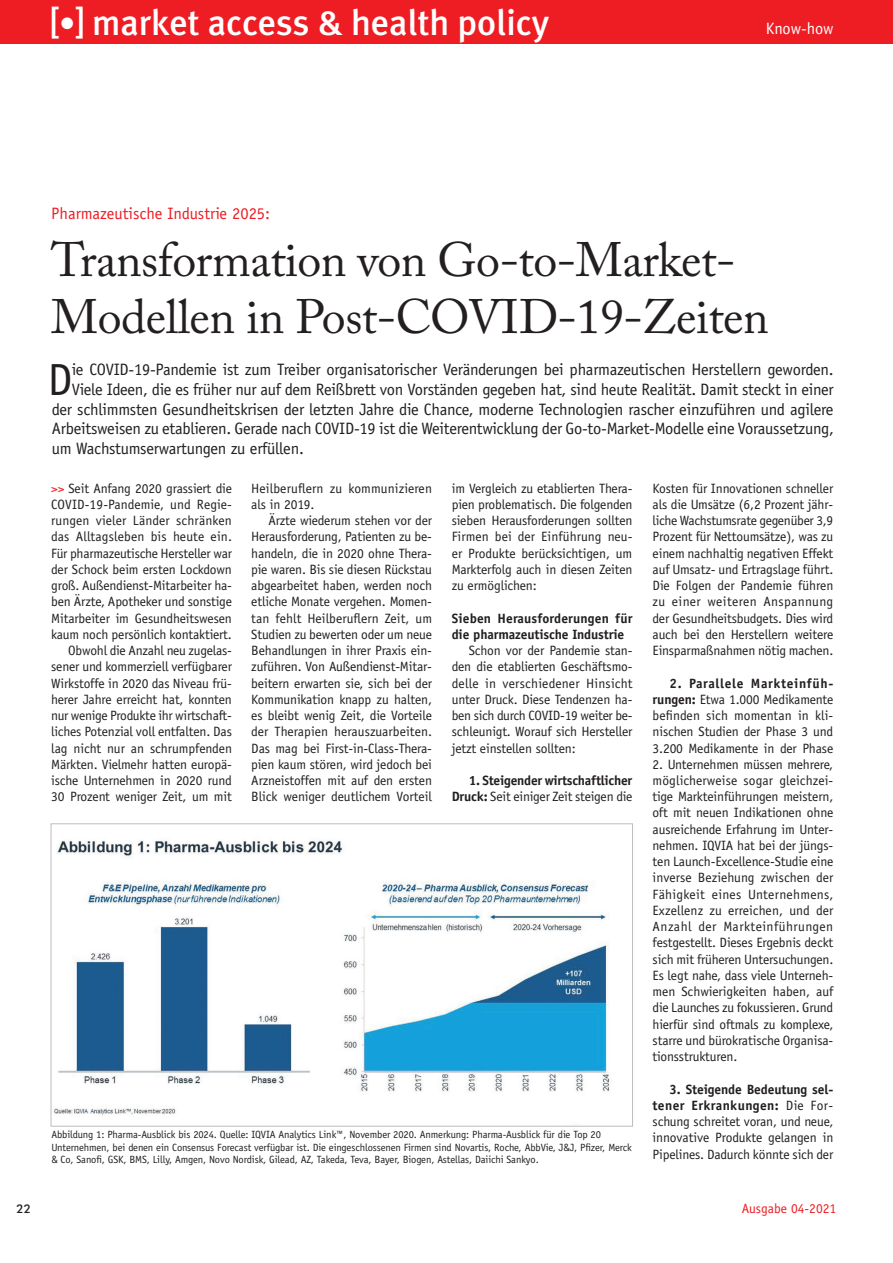
<style>
.page{position:relative;width:893px;height:1263px;background:#fff}
.page>*{position:absolute;margin:0;border:0;box-sizing:border-box;transform-origin:0 0}
.Headline{font:48px/57.6px "Adobe Caslon Pro";letter-spacing:-.01em;color:#231f20}
.Vorspann{font:45.15px "Officina Sans";color:#231f20}
.t1{font:500 36px "Meta Plus";color:#fff}
.Vorspann-2{font:16.5px "Officina Sans";letter-spacing:-.015em;color:#231f20}
.VOR_Headline{font:16.5px "Officina Sans";color:#ee1d23}
.Vorspann-3{font:16.5px "Officina Sans";color:#fff}
.Fließtext{font:13.5px/16.2px "Officina Sans";letter-spacing:-.01em;color:#231f20;text-align:justify}
.Fließtext-2{font:700 13.5px/16.2px "Officina Sans";letter-spacing:-.01em;color:#231f20}
.Fließtext-3{font:13.5px/16.2px "Officina Sans";letter-spacing:.01em;color:#231f20}
.t2{font:13.5px "Officina Sans";color:#ee1d23}
.t3{font:500 12px "Futura BT";color:#231f20}
._05_Bildunterschrift{font:10.5px/12.6px "Officina Sans";letter-spacing:-.01em;color:#231f20}
.s1{font-size:33px}
.s2{color:#ee1d23}
.s3{font-weight:400}
.s4{font-weight:700}
</style>
<div class="page">
<div style="left:0;top:0;width:893px;height:44px;background:#ee1d23"></div>
<img style="left:53px;top:840px;width:557px;height:275px">
<div style="left:51px;top:824px;width:582px;height:302px;border:1px solid #bcbdc0"></div>
<h3 class="t1" style="left:51px;top:1px;width:500px">[<span class="s1">•</span>] market access &amp; health policy</h3>
<p class="VOR_Headline" style="left:51px;top:203px;width:220px">Pharmazeutische Industrie 2025:</p>
<p class="Vorspann-3" style="left:766px;top:18px;width:69px">Know-how</p>
<p class="Headline" style="left:51px;top:230px;width:719px">Transformation von Go-to-Market-<br>Modellen in Post-COVID-19-Zeiten</p>
<p class="Vorspann" style="left:47px;top:353px;width:27px">D</p>
<p class="Vorspann-2" style="left:72px;top:360px;width:763px">ie COVID-19-Pandemie ist zum Treiber organisatorischer Veränderungen bei pharmazeutischen Herstellern geworden.</p>
<p class="Vorspann-2" style="left:72px;top:380px;width:763px">Viele Ideen, die es früher nur auf dem Reißbrett von Vorständen gegeben hat, sind heute Realität. Damit steckt in einer</p>
<p class="Vorspann-2" style="left:52px;top:399px;width:783px">der schlimmsten Gesundheitskrisen der letzten Jahre die Chance, moderne Technologien rascher einzuführen und agilere</p>
<p class="Vorspann-2" style="left:52px;top:419px;width:784px">Arbeitsweisen zu etablieren. Gerade nach COVID-19 ist die Weiterentwicklung der Go-to-Market-Modelle eine Voraussetzung,</p>
<p class="Vorspann-2" style="left:52px;top:439px;width:254px">um Wachstumserwartungen zu erfüllen.</p>
<p class="Fließtext" style="left:51px;top:480px;width:182px"><span class="s2">&gt;&gt;</span> Seit Anfang 2020 grassiert die COVID-19-Pandemie, und Regie&shy;rungen vieler Länder schränken das Alltagsleben bis heute ein.<br>Für pharmazeutische Hersteller war der Schock beim ersten Lockdown groß. Außendienst-Mitarbeiter ha&shy;ben Ärzte, Apotheker und sonstige Mitarbeiter im Gesundheitswesen kaum noch persönlich kontaktiert.</p>
<p class="Fließtext" style="left:51px;top:642px;width:182px;text-indent:17px">Obwohl die Anzahl neu zugelas&shy;sener und kommerziell verfügbarer Wirkstoffe in 2020 das Niveau frü&shy;herer Jahre erreicht hat, konnten nur wenige Produkte ihr wirtschaft&shy;liches Potenzial voll entfalten. Das lag nicht nur an schrumpfenden Märkten. Vielmehr hatten europä&shy;ische Unternehmen in 2020 rund 30 Prozent weniger Zeit, um mit</p>
<p class="Fließtext-3" style="left:251px;top:480px;width:182px">Heilberuflern zu kommunizieren als in 2019.</p>
<p class="Fließtext" style="left:251px;top:512px;width:182px;text-indent:17px">Ärzte wiederum stehen vor der Herausforderung, Patienten zu be&shy;handeln, die in 2020 ohne Thera&shy;pie waren. Bis sie diesen Rückstau abgearbeitet haben, werden noch etliche Monate vergehen. Momen&shy;tan fehlt Heilberuflern Zeit, um Studien zu bewerten oder um neue Behandlungen in ihrer Praxis ein&shy;zuführen. Von Außendienst-Mitar&shy;beitern erwarten sie, sich bei der Kommunikation knapp zu halten, es bleibt wenig Zeit, die Vorteile der Therapien herauszuarbeiten.<br>Das mag bei First-in-Class-Thera&shy;pien kaum stören, wird jedoch bei Arzneistoffen mit auf den ersten Blick weniger deutlichem Vorteil</p>
<p class="Fließtext" style="left:452px;top:480px;width:182px">im Vergleich zu etablierten Thera&shy;pien problematisch. Die folgenden sieben Herausforderungen sollten Firmen bei der Einführung neu&shy;er Produkte berücksichtigen, um Markterfolg auch in diesen Zeiten zu ermöglichen:</p>
<p class="Fließtext-2" style="left:452px;top:610px;width:182px">Sieben Herausforderungen für die pharmazeutische Industrie</p>
<p class="Fließtext" style="left:452px;top:642px;width:182px;text-indent:17px">Schon vor der Pandemie stan&shy;den die etablierten Geschäftsmo&shy;delle in verschiedener Hinsicht unter Druck. Diese Tendenzen ha&shy;ben sich durch COVID-19 weiter be&shy;schleunigt. Worauf sich Hersteller jetzt einstellen sollten:</p>
<p class="Fließtext-2" style="left:452px;top:772px;width:182px;text-align:right">1. Steigender wirtschaftlicher<br>Druck: <span class="s3">Seit einiger Zeit steigen die</span></p>
<p class="_05_Bildunterschrift" style="left:51px;top:1128px;width:582px">Abbildung 1: Pharma-Ausblick bis 2024. Quelle: IQVIA Analytics Link™, November 2020. Anmerkung: Pharma-Ausblick für die Top 20<br>Unternehmen, bei denen ein Consensus Forecast verfügbar ist. Die eingeschlossenen Firmen sind Novartis, Roche, AbbVie, J&amp;J, Pfizer, Merck &amp; Co, Sanofi, GSK, BMS, Lilly, Amgen, Novo Nordisk, Gilead, AZ, Takeda, Teva, Bayer, Biogen, Astellas, Daiichi Sankyo.</p>
<p class="Fließtext" style="left:653px;top:480px;width:182px">Kosten für Innovationen schneller als die Umsätze (6,2 Prozent jähr&shy;liche Wachstumsrate gegenüber 3,9<br>Prozent für Nettoumsätze), was zu einem nachhaltig negativen Effekt auf Umsatz- und Ertragslage führt.<br>Die Folgen der Pandemie führen zu einer weiteren Anspannung der Gesundheitsbudgets. Dies wird auch bei den Herstellern weitere Einsparmaßnahmen nötig machen.</p>
<p class="Fließtext" style="left:653px;top:675px;width:182px;text-indent:17px"><span class="s4">2. Parallele Markteinfüh&shy;rungen:</span> Etwa 1.000 Medikamente befinden sich momentan in kli&shy;nischen Studien der Phase 3 und 3.200 Medikamente in der Phase</p>
<p class="Fließtext" style="left:653px;top:756px;width:182px">2. Unternehmen müssen mehrere, möglicherweise sogar gleichzei&shy;tige Markteinführungen meistern, oft mit neuen Indikationen ohne ausreichende Erfahrung im Unter&shy;nehmen. IQVIA hat bei der jüngs&shy;ten Launch-Excellence-Studie eine inverse Beziehung zwischen der Fähigkeit eines Unternehmens, Exzellenz zu erreichen, und der Anzahl der Markteinführungen festgestellt. Dieses Ergebnis deckt sich mit früheren Untersuchungen.<br>Es legt nahe, dass viele Unterneh&shy;men Schwierigkeiten haben, auf die Launches zu fokussieren. Grund hierfür sind oftmals zu komplexe, starre und bürokratische Organisa&shy;tionsstrukturen.</p>
<p class="Fließtext" style="left:653px;top:1081px;width:182px;text-indent:17px"><span class="s4">3. Steigende Bedeutung sel&shy;tener Erkrankungen:</span> Die For&shy;schung schreitet voran, und neue, innovative Produkte gelangen in Pipelines. Dadurch könnte sich der</p>
<p class="t3" style="left:16px;top:1201px;width:16px">22</p>
<p class="t2" style="left:742px;top:1200px;width:96px">Ausgabe 04-2021</p>
</div>
